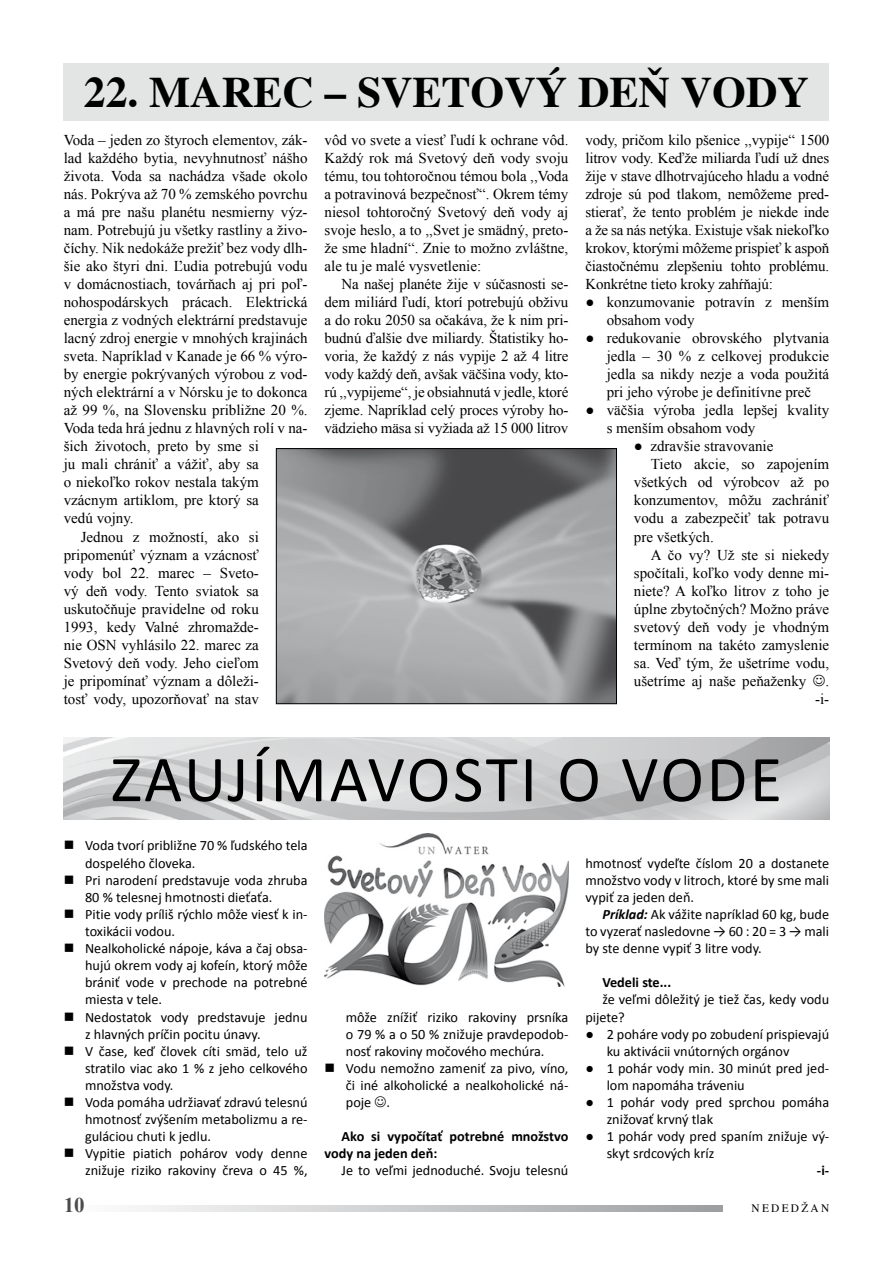
<style>
.page{position:relative;width:893px;height:1263px;background:#fff}
.page>*{position:absolute;margin:0;border:0;box-sizing:border-box;transform-origin:0 0}
.t1{font:66px "Calibri";letter-spacing:.035em;color:#000}
.t2{font:700 43.5px "Times";color:#000}
.t3{font:700 21px "Times New Roman";color:#4b4b4d}
.t4{font:15px/18px "Times New Roman";color:#000;text-align:justify}
.t5{font:14.25px/17.1px "Calibri";color:#000}
.t6{font:700 14.25px/17.1px "Calibri";color:#000}
.t7{font:11.7px "Times";letter-spacing:.2em;color:#000}
.s1{font-weight:700;font-style:italic}
.s2{font-family:"Times New Roman"}
</style>
<div class="page">
<svg style="left:137px;top:1205px;width:586px;height:7px;background:#c8c9cb"></svg>
<img style="left:64px;top:737px;width:765px;height:82px">
<div style="left:64px;top:64px;width:765px;height:57px;background:#e3e4e4"></div>
<img style="left:325px;top:833px;width:243px;height:153px">
<img style="left:278px;top:450px;width:337px;height:252px">
<div style="left:276px;top:448px;width:341px;height:256px;border:1px solid #000"></div>
<h2 class="t2" style="left:84px;top:67px;width:726px">22. MAREC – SVETOVÝ DEŇ VODY</h2>
<p class="t4" style="left:64px;top:131px;width:245px">Voda – jeden zo štyroch elementov, zák-</p>
<p class="t4" style="left:64px;top:149px;width:245px">lad každého bytia, nevyhnutnosť nášho</p>
<p class="t4" style="left:64px;top:167px;width:245px">života. Voda sa nachádza všade okolo</p>
<p class="t4" style="left:64px;top:185px;width:245px">nás. Pokrýva až 70 % zemského povrchu</p>
<p class="t4" style="left:64px;top:203px;width:245px">a má pre našu planétu nesmierny výz-</p>
<p class="t4" style="left:64px;top:221px;width:245px">nam. Potrebujú ju všetky rastliny a živo-</p>
<p class="t4" style="left:64px;top:239px;width:245px">číchy. Nik nedokáže prežiť bez vody dlh-</p>
<p class="t4" style="left:64px;top:257px;width:245px">šie ako štyri dni. Ľudia potrebujú vodu</p>
<p class="t4" style="left:64px;top:275px;width:245px">v domácnostiach, továrňach aj pri poľ-</p>
<p class="t4" style="left:64px;top:293px;width:245px">nohospodárskych prácach. Elektrická</p>
<p class="t4" style="left:64px;top:311px;width:245px">energia z vodných elektrární predstavuje</p>
<p class="t4" style="left:64px;top:329px;width:245px">lacný zdroj energie v mnohých krajinách</p>
<p class="t4" style="left:64px;top:347px;width:245px">sveta. Napríklad v Kanade je 66 % výro-</p>
<p class="t4" style="left:64px;top:365px;width:245px">by energie pokrývaných výrobou z vod-</p>
<p class="t4" style="left:64px;top:383px;width:245px">ných elektrární a v Nórsku je to dokonca</p>
<p class="t4" style="left:64px;top:401px;width:245px">až 99 %, na Slovensku približne 20 %.</p>
<p class="t4" style="left:64px;top:419px;width:245px">Voda teda hrá jednu z hlavných rolí v na-</p>
<p class="t4" style="left:64px;top:437px;width:197px">šich životoch, preto by sme si</p>
<p class="t4" style="left:64px;top:455px;width:197px">ju mali chrániť a vážiť, aby sa</p>
<p class="t4" style="left:64px;top:473px;width:197px">o niekoľko rokov nestala takým</p>
<p class="t4" style="left:64px;top:491px;width:197px">vzácnym artiklom, pre ktorý sa</p>
<p class="t4" style="left:64px;top:509px;width:71px">vedú vojny.</p>
<p class="t4" style="left:81px;top:527px;width:180px">Jednou z možností, ako si</p>
<p class="t4" style="left:64px;top:545px;width:197px">pripomenúť význam a vzácnosť</p>
<p class="t4" style="left:64px;top:563px;width:197px">vody bol 22. marec – Sveto-</p>
<p class="t4" style="left:64px;top:581px;width:197px">vý deň vody. Tento sviatok sa</p>
<p class="t4" style="left:64px;top:599px;width:197px">uskutočňuje pravidelne od roku</p>
<p class="t4" style="left:64px;top:617px;width:197px">1993, kedy Valné zhromažde-</p>
<p class="t4" style="left:64px;top:635px;width:197px">nie OSN vyhlásilo 22. marec za</p>
<p class="t4" style="left:64px;top:653px;width:197px">Svetový deň vody. Jeho cieľom</p>
<p class="t4" style="left:64px;top:671px;width:197px">je pripomínať význam a dôleži-</p>
<p class="t4" style="left:64px;top:689px;width:197px">tosť vody, upozorňovať na stav</p>
<p class="t4" style="left:325px;top:131px;width:245px">vôd vo svete a viesť ľudí k ochrane vôd.<br>Každý rok má Svetový deň vody svoju tému, tou tohtoročnou témou bola ,,Voda a potravinová bezpečnosť“. Okrem témy niesol tohtoročný Svetový deň vody aj svoje heslo, a to ,,Svet je smädný, preto&shy;že sme hladní“. Znie to možno zvláštne, ale tu je malé vysvetlenie:</p>
<p class="t4" style="left:325px;top:275px;width:245px;text-indent:17px">Na našej planéte žije v súčasnosti se&shy;dem miliárd ľudí, ktorí potrebujú obživu a do roku 2050 sa očakáva, že k nim pri&shy;budnú ďalšie dve miliardy. Štatistiky ho&shy;voria, že každý z nás vypije 2 až 4 litre vody každý deň, avšak väčšina vody, kto&shy;rú ,,vypijeme“, je obsiahnutá v jedle, ktoré zjeme. Napríklad celý proces výroby ho&shy;vädzieho mäsa si vyžiada až 15 000 litrov</p>
<p class="t4" style="left:585px;top:131px;width:245px">vody, pričom kilo pšenice ,,vypije“ 1500 litrov vody. Keďže miliarda ľudí už dnes žije v stave dlhotrvajúceho hladu a vodné zdroje sú pod tlakom, nemôžeme pred&shy;stierať, že tento problém je niekde inde a že sa nás netýka. Existuje však niekoľko krokov, ktorými môžeme prispieť k aspoň čiastočnému zlepšeniu tohto problému.<br>Konkrétne tieto kroky zahŕňajú:</p>
<p class="t4" style="left:607px;top:293px;width:224px;text-indent:-21px">● konzumovanie potravín z menším obsahom vody</p>
<p class="t4" style="left:607px;top:329px;width:224px;text-indent:-21px">● redukovanie obrovského plytvania jedla – 30 % z celkovej produkcie jedla sa nikdy nezje a voda použitá pri jeho výrobe je definitívne preč</p>
<p class="t4" style="left:607px;top:401px;width:224px;text-indent:-21px">● väčšia výroba jedla lepšej kvality s menším obsahom vody</p>
<p class="t4" style="left:634px;top:437px;width:141px">● zdravšie stravovanie</p>
<p class="t4" style="left:651px;top:455px;width:180px">Tieto akcie, so zapojením</p>
<p class="t4" style="left:634px;top:473px;width:197px">všetkých od výrobcov až po</p>
<p class="t4" style="left:634px;top:491px;width:197px">konzumentov, môžu zachrániť</p>
<p class="t4" style="left:634px;top:509px;width:197px">vodu a zabezpečiť tak potravu</p>
<p class="t4" style="left:634px;top:527px;width:81px">pre všetkých.</p>
<p class="t4" style="left:651px;top:545px;width:180px">A čo vy? Už ste si niekedy</p>
<p class="t4" style="left:634px;top:563px;width:197px">spočítali, koľko vody denne mi-</p>
<p class="t4" style="left:634px;top:581px;width:197px">niete? A koľko litrov z toho je</p>
<p class="t4" style="left:634px;top:599px;width:197px">úplne zbytočných? Možno práve</p>
<p class="t4" style="left:634px;top:617px;width:197px">svetový deň vody je vhodným</p>
<p class="t4" style="left:634px;top:635px;width:197px">termínom na takéto zamyslenie</p>
<p class="t4" style="left:634px;top:653px;width:197px">sa. Veď tým, že ušetríme vodu,</p>
<p class="t4" style="left:634px;top:671px;width:174px">ušetríme aj naše peňaženky</p>
<p class="t4" style="left:815px;top:671px;width:16px;text-align:right">. -i-</p>
<h1 class="t1" style="left:111px;top:737px;width:673px">ZAUJÍMAVOSTI O VODE</h1>
<p class="t5" style="left:85px;top:837px;width:224px;text-indent:-21px">■ Voda tvorí približne 70 % ľudského tela dospelého človeka.</p>
<p class="t5" style="left:85px;top:871px;width:224px;text-indent:-21px">■ Pri narodení predstavuje voda zhruba<br>80 % telesnej hmotnosti dieťaťa.</p>
<p class="t5" style="left:85px;top:906px;width:224px;text-indent:-21px">■ Pitie vody príliš rýchlo môže viesť k in&shy;toxikácii vodou.</p>
<p class="t5" style="left:85px;top:940px;width:224px;text-align:justify;text-indent:-21px">■ Nealkoholické nápoje, káva a čaj obsa&shy;hujú okrem vody aj kofeín, ktorý môže brániť vode v prechode na potrebné miesta v tele.</p>
<p class="t5" style="left:85px;top:1008px;width:224px;text-indent:-21px">■ Nedostatok vody predstavuje jednu z hlavných príčin pocitu únavy.</p>
<p class="t5" style="left:85px;top:1042px;width:224px;text-align:justify;text-indent:-21px">■ V čase, keď človek cíti smäd, telo už stratilo viac ako 1 % z jeho celkového množstva vody.</p>
<p class="t5" style="left:85px;top:1094px;width:224px;text-align:justify;text-indent:-21px">■ Voda pomáha udržiavať zdravú telesnú hmotnosť zvýšením metabolizmu a re&shy;guláciou chuti k jedlu.</p>
<p class="t5" style="left:64px;top:1145px;width:245px;text-align:right">■ Vypitie piatich pohárov vody denne znižuje riziko rakoviny čreva o 45 %,</p>
<p class="t5" style="left:346px;top:1008px;width:224px;text-align:justify">môže znížiť riziko rakoviny prsníka o 79 % a o 50 % znižuje pravdepodob&shy;nosť rakoviny močového mechúra.</p>
<p class="t5" style="left:346px;top:1059px;width:224px;text-align:justify;text-indent:-21px">■ Vodu nemožno zameniť za pivo, víno, či iné alkoholické a nealkoholické ná&shy;poje .</p>
<p class="t6" style="left:325px;top:1128px;width:245px;text-indent:17px">Ako si vypočítať potrebné množstvo vody na jeden deň:</p>
<p class="t5" style="left:342px;top:1162px;width:228px">Je to veľmi jednoduché. Svoju telesnú</p>
<p class="t5" style="left:585px;top:854px;width:245px;text-align:justify">hmotnosť vydeľte číslom 20 a dostanete množstvo vody v litroch, ktoré by sme mali vypiť za jeden deň.</p>
<p class="t5" style="left:585px;top:906px;width:245px;text-align:justify;text-indent:17px"><span class="s1">Príklad:</span> Ak vážite napríklad 60 kg, bude to vyzerať nasledovne → 60 : 20 = 3 → mali by ste denne vypiť 3 litre vody.</p>
<p class="t6" style="left:602px;top:974px;width:70px">Vedeli ste...</p>
<p class="t5" style="left:585px;top:991px;width:245px;text-indent:17px">že veľmi dôležitý je tiež čas, kedy vodu pijete?</p>
<p class="t5" style="left:607px;top:1025px;width:224px;text-indent:-21px"><span class="s2">●</span> 2 poháre vody po zobudení prispievajú ku aktivácii vnútorných orgánov</p>
<p class="t5" style="left:607px;top:1059px;width:224px;text-indent:-21px"><span class="s2">●</span> 1 pohár vody min. 30 minút pred jed&shy;lom napomáha tráveniu</p>
<p class="t5" style="left:607px;top:1094px;width:224px;text-indent:-21px"><span class="s2">●</span> 1 pohár vody pred sprchou pomáha znižovať krvný tlak</p>
<p class="t5" style="left:607px;top:1128px;width:224px;text-indent:-21px"><span class="s2">●</span> 1 pohár vody pred spaním znižuje vý&shy;skyt srdcových kríz</p>
<p class="t6" style="left:817px;top:1162px;width:14px">-i-</p>
<h3 class="t3" style="left:64px;top:1190px;width:22px">10</h3>
<p class="t7" style="left:751px;top:1201px;width:79px">NEDEDŽAN</p>
</div>
